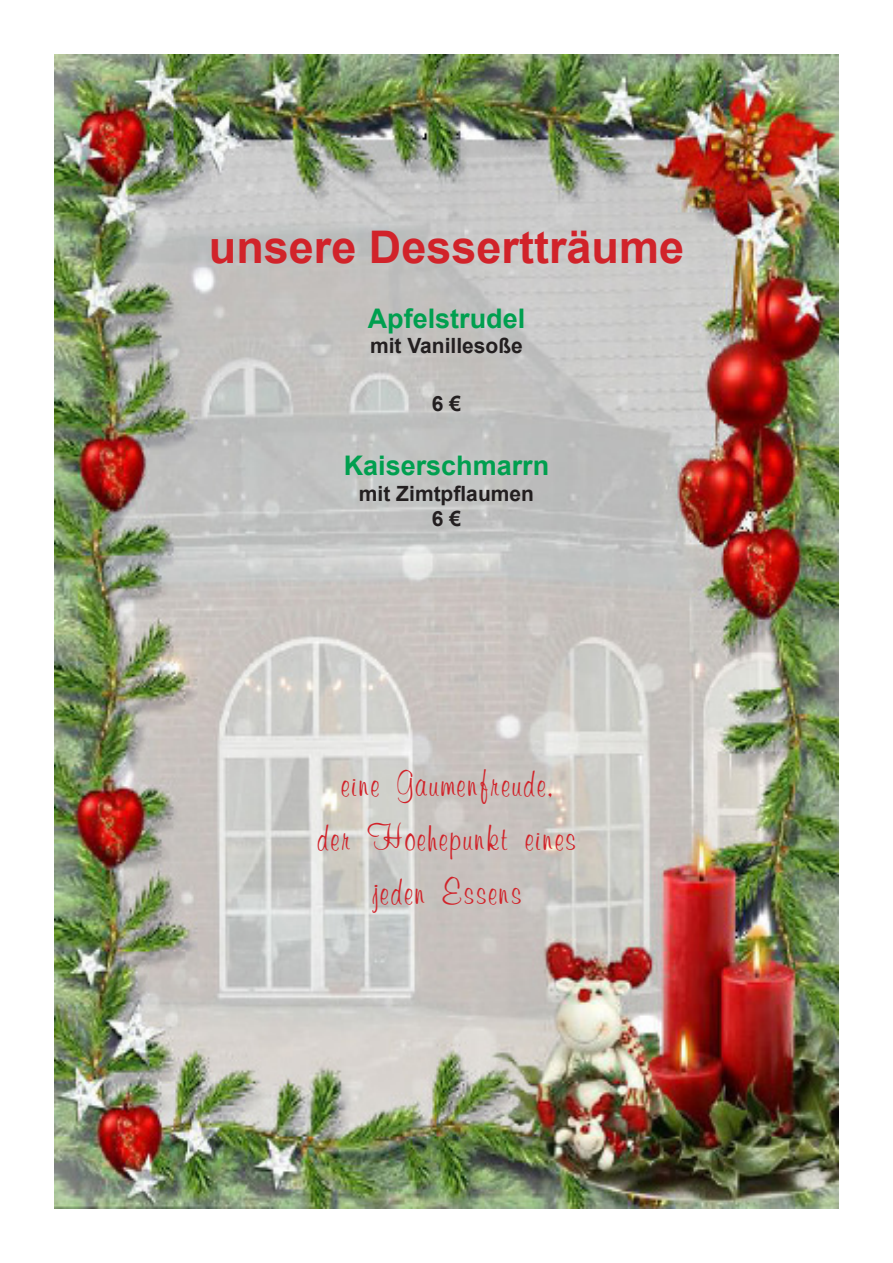
<style>
.page{position:relative;width:893px;height:1263px;background:#fff}
.page>*{position:absolute;margin:0;border:0;box-sizing:border-box;transform-origin:0 0}
.t1{font:45px "Muriel";color:#d1232a}
.t2{font:700 45px "Arial";color:#d1232a}
.t3{font:700 27px "Arial";color:#009f4f}
.t4{font:700 21px "Arial";color:#231f20}
</style>
<div class="page">
<img style="left:54px;top:54px;width:785px;height:1155px">
<p class="t2" style="left:209px;top:215px;width:477px">unsere Dessertträume</p>
<p class="t3" style="left:368px;top:299px;width:159px">Apfelstrudel</p>
<p class="t4" style="left:370px;top:331px;width:154px">mit Vanillesoße</p>
<p class="t4" style="left:432px;top:388px;width:31px">6 €</p>
<p class="t3" style="left:344px;top:447px;width:207px">Kaiserschmarrn</p>
<p class="t4" style="left:359px;top:478px;width:177px">mit Zimtpflaumen</p>
<p class="t4" style="left:432px;top:503px;width:31px">6 €</p>
<p class="t1" style="left:340px;top:763px;width:214px">eine Gaumenfreude,</p>
<p class="t1" style="left:316px;top:817px;width:262px">der Hoehepunkt eines</p>
<p class="t1" style="left:371px;top:871px;width:153px">jeden Essens</p>
</div>
